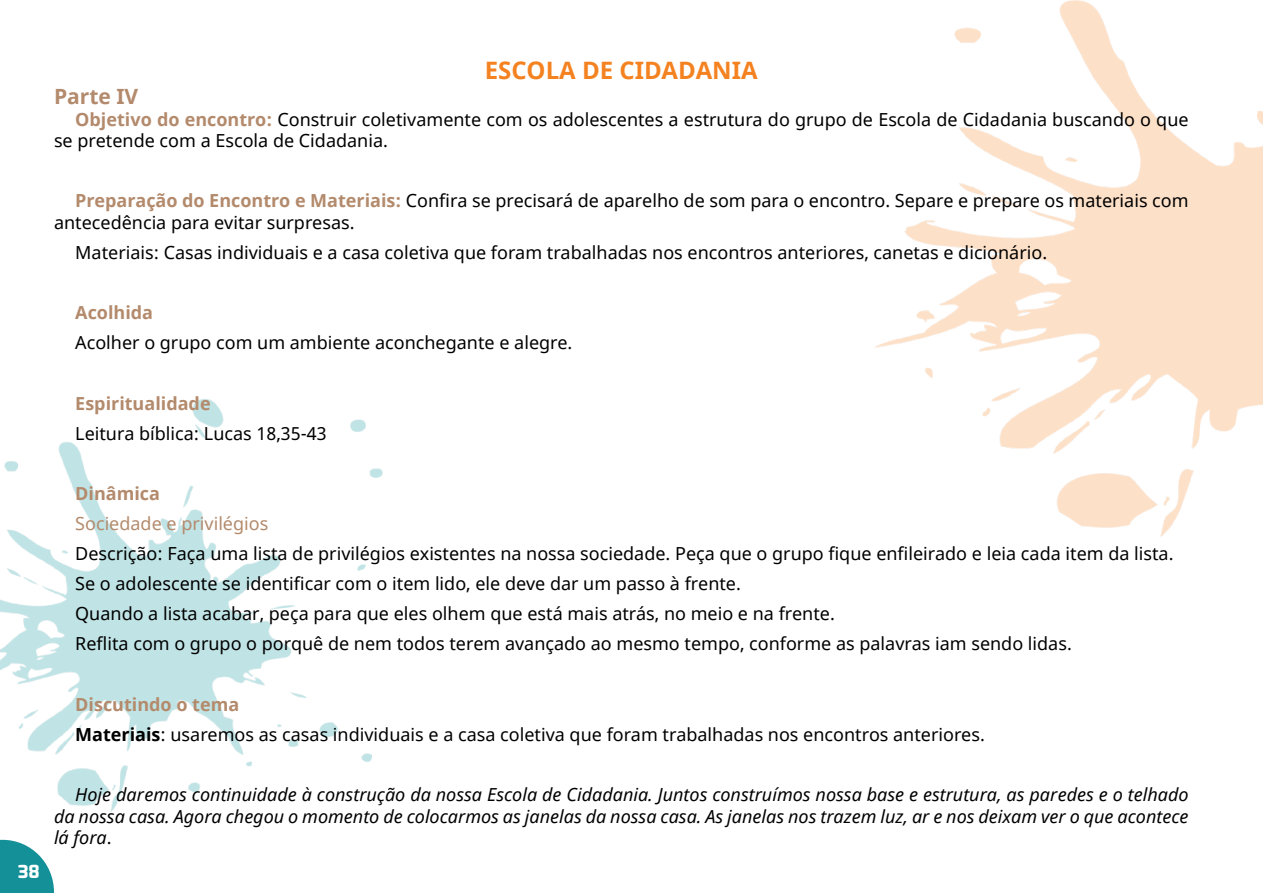
<style>
.page{position:relative;width:1263px;height:893px;background:#fff}
.page>*{position:absolute;margin:0;border:0;box-sizing:border-box;transform-origin:0 0}
.t1{font:700 24px "Noto Sans";color:#f58220}
.t2{font:700 21px "Noto Sans";color:#b38a6c}
.t3{font:18px/30.2px "Noto Sans";color:#000}
.t4{font:italic 18px/21.6px "Noto Sans";color:#000;text-align:justify}
.t5{font:700 18px "Noto Sans";color:#b38a6c}
.t6{font:18px "Noto Sans";color:#b38a6c}
.t7{font:800 18px "Exo";color:#fff}
.s1{font-weight:700;color:#b38a6c}
.s2{font-weight:700}
.s3{font-style:normal}
</style>
<div class="page">
<img style="left:0;top:0;width:1263px;height:840px">
<svg style="left:0;top:840px;width:54px;height:53px"></svg>
<h1 class="t1" style="left:485px;top:53px;width:274px">ESCOLA DE CIDADANIA</h1>
<p class="t2" style="left:54px;top:82px;width:86px">Parte IV</p>
<p class="t3" style="left:54px;top:109px;width:1136px;line-height:21.6px;text-indent:21px"><span class="s1">Objetivo do encontro:</span> Construir coletivamente com os adolescentes a estrutura do grupo de Escola de Cidadania buscando o que se pretende com a Escola de Cidadania.</p>
<p class="t3" style="left:54px;top:191px;width:1136px;line-height:21.6px;text-indent:21px"><span class="s1">Preparação do Encontro e Materiais:</span> Confira se precisará de aparelho de som para o encontro. Separe e prepare os materiais com antecedência para evitar surpresas.</p>
<p class="t3" style="left:75px;top:238px;width:973px">Materiais: Casas individuais e a casa coletiva que foram trabalhadas nos encontros anteriores, canetas e dicionário.</p>
<p class="t5" style="left:75px;top:300px;width:79px">Acolhida</p>
<p class="t3" style="left:75px;top:328px;width:499px">Acolher o grupo com um ambiente aconchegante e alegre.</p>
<p class="t5" style="left:75px;top:390px;width:137px">Espiritualidade</p>
<p class="t3" style="left:75px;top:419px;width:253px">Leitura bíblica: Lucas 18,35-43</p>
<p class="t5" style="left:75px;top:481px;width:86px">Dinâmica</p>
<p class="t6" style="left:75px;top:511px;width:195px">Sociedade e privilégios</p>
<p class="t3" style="left:75px;top:539px;width:1100px">Descrição: Faça uma lista de privilégios existentes na nossa sociedade. Peça que o grupo fique enfileirado e leia cada item da lista.<br>Se o adolescente se identificar com o item lido, ele deve dar um passo à frente.<br>Quando a lista acabar, peça para que eles olhem que está mais atrás, no meio e na frente.<br>Reflita com o grupo o porquê de nem todos terem avançado ao mesmo tempo, conforme as palavras iam sendo lidas.</p>
<p class="t3" style="left:75px;top:690px;width:911px"><span class="s1">Discutindo o tema<br></span><span class="s2">Materiais</span>: usaremos as casas individuais e a casa coletiva que foram trabalhadas nos encontros anteriores.</p>
<p class="t7" style="left:18px;top:860px;width:23px">38</p>
<p class="t4" style="left:54px;top:783px;width:1136px;text-indent:21px">Hoje daremos continuidade à construção da nossa Escola de Cidadania. Juntos construímos nossa base e estrutura, as paredes e o telhado da nossa casa. Agora chegou o momento de colocarmos as janelas da nossa casa. As janelas nos trazem luz, ar e nos deixam ver o que acontece lá fora<span class="s3">.</span></p>
</div>
